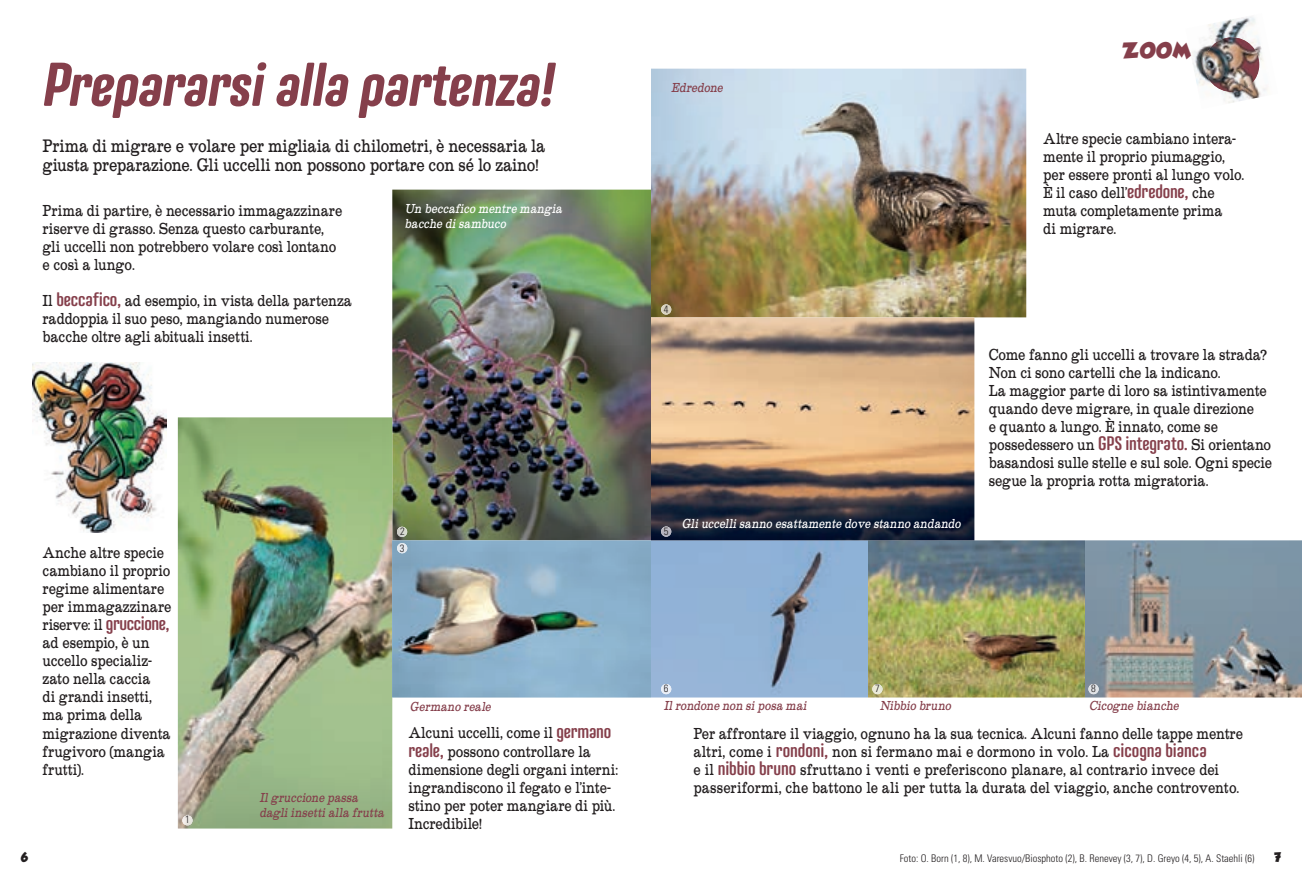
<style>
.page{position:relative;width:1302px;height:885px;background:#fff}
.page>*{position:absolute;margin:0;border:0;box-sizing:border-box;transform-origin:0 0}
.t1{font:italic 700 61.5px "Nephrite";letter-spacing:-.01em;color:#853f4b}
.t2{font:19.2px "GROBOLD";color:#853f4b}
.t3{font:18.75px/19.5px "Roundslab Serif";letter-spacing:-.01em;color:#231f20}
.t4{font:16.5px/18px "Roundslab Serif";letter-spacing:-.005em;color:#231f20}
.t5{font:italic 13.5px/15px "Roundslab Serif";color:#853f4b}
.t6{font:italic 13.5px/15px "Roundslab Serif";color:#fff}
.t7{font:12px "GROBOLD";color:#231f20}
.t8{font:300 condensed 10.5px "Univers";color:#231f20}
.s1{font-family:"Nephrite";font-weight:600;font-size:19.5px;color:#853f4b}
</style>
<div class="page">
<img style="left:392px;top:189px;width:259px;height:508px">
<img style="left:178px;top:417px;width:214px;height:411px">
<img style="left:651px;top:69px;width:375px;height:248px">
<img style="left:651px;top:540px;width:216px;height:157px">
<img style="left:867px;top:540px;width:217px;height:157px">
<img style="left:1084px;top:540px;width:217px;height:157px">
<img style="left:651px;top:317px;width:323px;height:223px">
<svg style="left:397px;top:526px;width:10px;height:11px"></svg>
<svg style="left:182px;top:815px;width:10px;height:10px"></svg>
<svg style="left:397px;top:543px;width:10px;height:10px"></svg>
<svg style="left:661px;top:304px;width:10px;height:10px"></svg>
<svg style="left:661px;top:526px;width:10px;height:10px"></svg>
<svg style="left:661px;top:684px;width:10px;height:10px"></svg>
<svg style="left:872px;top:684px;width:10px;height:10px"></svg>
<svg style="left:1088px;top:684px;width:10px;height:10px"></svg>
<img style="left:1191px;top:16px;width:77px;height:87px">
<img style="left:1204px;top:37px;width:54px;height:55px;border-radius:27px">
<img style="left:33px;top:362px;width:133px;height:170px">
<h1 class="t1" style="left:43px;top:51px;width:514px">Prepararsi alla partenza!</h1>
<p class="t3" style="left:42px;top:136px;width:504px">Prima di migrare e volare per migliaia di chilometri, è necessaria la giusta preparazione. Gli uccelli non possono portare con sé lo zaino!</p>
<p class="t4" style="left:43px;top:202px;width:301px">Prima di partire, è necessario immagazzinare riserve di grasso. Senza questo carburante, gli uccelli non potrebbero volare così lontano e così a lungo.</p>
<p class="t4" style="left:43px;top:292px;width:311px">Il <span class="s1">beccafico,</span> ad esempio, in vista della partenza raddoppia il suo peso, mangiando numerose bacche oltre agli abituali insetti.</p>
<p class="t6" style="left:404px;top:200px;width:162px">Un beccafico mentre mangia bacche disambuco</p>
<p class="t4" style="left:43px;top:544px;width:130px">Anche altre specie cambiano il proprio regime alimentare per immagazzinare riserve: il <span class="s1">gruccione, </span>ad esempio, è un uccello specializ&shy;zato nella caccia<br>di grandi insetti, ma prima della migrazione diventa frugivoro (mangia frutti).</p>
<p class="t8" style="left:185px;top:813px;width:6px">1</p>
<p class="t8" style="left:400px;top:525px;width:6px">2</p>
<p class="t8" style="left:400px;top:541px;width:6px">3</p>
<p class="t5" style="left:259px;top:789px;width:129px">Ilgruccione passa dagliinsettialla frutta</p>
<p class="t5" style="left:410px;top:699px;width:85px">Germano reale</p>
<p class="t4" style="left:408px;top:724px;width:211px">Alcuni uccelli, come il <span class="s1">germano reale,</span> possono controllare la dimensione degli organi interni: ingrandiscono il fegato e l’inte&shy;stino per poter mangiare di più.<br>Incredibile!</p>
<p class="t5" style="left:671px;top:80px;width:56px">Edredone</p>
<p class="t8" style="left:663px;top:303px;width:6px">4</p>
<p class="t8" style="left:663px;top:525px;width:6px">5</p>
<p class="t6" style="left:681px;top:516px;width:283px">Gliuccellisanno esattamente dove stanno andando</p>
<p class="t2" style="left:1122px;top:39px;width:69px">ZOOM</p>
<p class="t4" style="left:1043px;top:130px;width:202px">Altre specie cambiano intera&shy;mente il proprio piumaggio, per essere pronti al lungo volo.<br>È il caso dell’<span class="s1">edredone,</span> che muta completamente prima<br>di migrare.</p>
<p class="t4" style="left:988px;top:346px;width:285px">Come fanno gli uccelli a trovare la strada?<br>Non ci sono cartelli che la indicano.<br>La maggior parte di loro sa istintivamente quando deve migrare, in quale direzione<br>e quanto a lungo. È innato, come se possedessero un <span class="s1">GPS integrato.</span> Si orientano basandosi sulle stelle e sul sole. Ogni specie segue la propria rotta migratoria.</p>
<p class="t8" style="left:663px;top:682px;width:6px">6</p>
<p class="t8" style="left:875px;top:682px;width:6px">7</p>
<p class="t8" style="left:1091px;top:682px;width:6px">8</p>
<p class="t5" style="left:663px;top:698px;width:147px">Ilrondone non siposa mai</p>
<p class="t5" style="left:879px;top:698px;width:76px">Nibbio bruno</p>
<p class="t5" style="left:1088px;top:698px;width:94px">Cicogne bianche</p>
<p class="t4" style="left:693px;top:724px;width:551px">Per affrontare il viaggio, ognuno ha la sua tecnica. Alcuni fanno delle tappe mentre altri, come i <span class="s1">rondoni,</span> non si fermano mai e dormono in volo. La <span class="s1">cicogna bianca<br></span>e il <span class="s1">nibbio bruno</span> sfruttano i venti e preferiscono planare, al contrario invece dei passeriformi, che battono le ali per tutta la durata del viaggio, anche controvento.</p>
<p class="t7" style="left:21px;top:850px;width:8px">6</p>
<p class="t8" style="left:899px;top:852px;width:356px">Foto: O. Born (1, 8), M. Varesvuo/Biosphoto (2), B. Renevey (3, 7), D. Greyo (4, 5), A. Staehli (6)</p>
<p class="t7" style="left:1274px;top:850px;width:8px">7</p>
</div>
